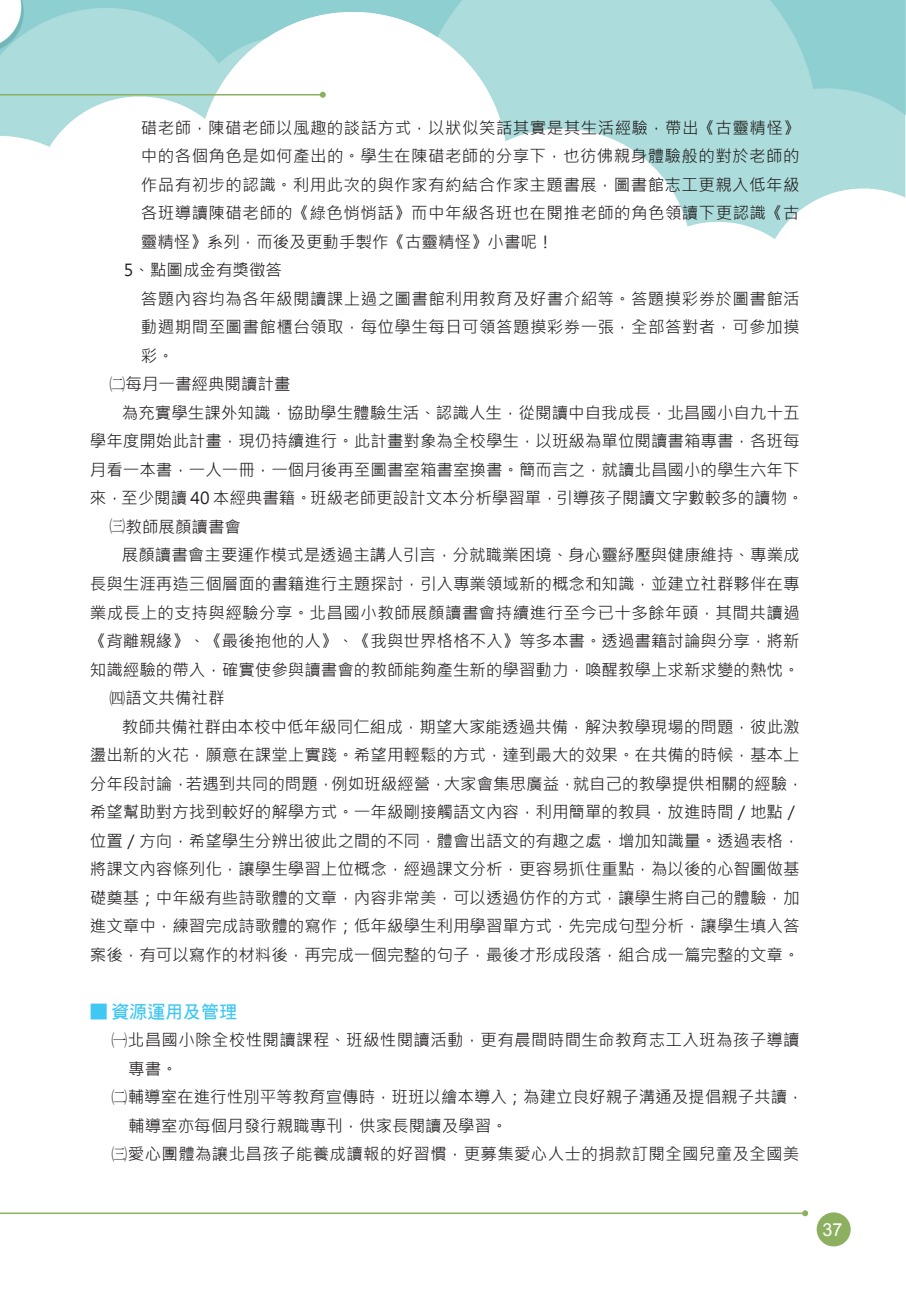
<style>
.page{position:relative;width:906px;height:1289px;background:#fff}
.page>*{position:absolute;margin:0;border:0;box-sizing:border-box;transform-origin:0 0}
.t1{font:18px "DF Hei Bd HK BF";color:#40c7f4}
.t2{font:18px "Arial";color:#fff}
.t3{font:16.5px "Microsoft Jheng Hei";color:#231f20}
.t4{font:16.5px "Microsoft Jheng Hei";letter-spacing:.025em;color:#231f20}
.t5{font:16.5px "Microsoft Jheng Hei";letter-spacing:.02em;color:#231f20}
.s1{font-family:"MS Mincho"}
.s2{font-family:"DF Hei Bd HKP BF"}
</style>
<div class="page">
<img style="left:0;top:0;width:906px;height:239px">
<div style="left:816px;top:1212px;width:34px;height:34px;background:#8cb060;border-radius:50%"></div>
<hr style="left:0;top:94px;width:323px;height:1px;background:#8cb060">
<svg style="left:320px;top:92px;width:6px;height:6px"></svg>
<hr style="left:0;top:1212px;width:805px;height:1px;background:#8cb060">
<svg style="left:802px;top:1210px;width:6px;height:6px"></svg>
<p class="t4" style="left:141px;top:117px;width:660px">碏老師，陳碏老師以風趣的談話方式，以狀似笑話其實是其生活經驗，帶出《古靈精怪》</p>
<p class="t4" style="left:141px;top:146px;width:660px">中的各個角色是如何產出的。學生在陳碏老師的分享下，也彷佛親身體驗般的對於老師的</p>
<p class="t4" style="left:141px;top:174px;width:660px">作品有初步的認識。利用此次的與作家有約結合作家主題書展，圖書館志工更親入低年級</p>
<p class="t4" style="left:141px;top:203px;width:660px">各班導讀陳碏老師的《綠色悄悄話》而中年級各班也在閱推老師的角色領讀下更認識《古</p>
<p class="t3" style="left:141px;top:231px;width:414px">靈精怪》系列，而後及更動手製作《古靈精怪》小書呢！</p>
<p class="t3" style="left:124px;top:260px;width:160px">5、點圖成金有獎徵答</p>
<p class="t4" style="left:141px;top:288px;width:660px">答題內容均為各年級閱讀課上過之圖書館利用教育及好書介紹等。答題摸彩券於圖書館活</p>
<p class="t4" style="left:141px;top:317px;width:660px">動週期間至圖書館櫃台領取，每位學生每日可領答題摸彩券一張，全部答對者，可參加摸</p>
<p class="t3" style="left:141px;top:345px;width:34px">彩。</p>
<p class="t3" style="left:109px;top:374px;width:183px"><span class="s1">㈡</span>每月一書經典閱讀計畫</p>
<p class="t3" style="left:122px;top:402px;width:679px">為充實學生課外知識，協助學生體驗生活、認識人生，從閱讀中自我成長，北昌國小自九十五</p>
<p class="t3" style="left:90px;top:431px;width:711px">學年度開始此計畫，現仍持續進行。此計畫對象為全校學生，以班級為單位閱讀書箱專書，各班每</p>
<p class="t3" style="left:90px;top:459px;width:711px">月看一本書，一人一冊，一個月後再至圖書室箱書室換書。簡而言之，就讀北昌國小的學生六年下</p>
<p class="t3" style="left:90px;top:488px;width:715px">來，至少閱讀 40 本經典書籍。班級老師更設計文本分析學習單，引導孩子閱讀文字數較多的讀物。</p>
<p class="t3" style="left:109px;top:516px;width:134px"><span class="s1">㈢</span>教師展顏讀書會</p>
<p class="t3" style="left:122px;top:545px;width:679px">展顏讀書會主要運作模式是透過主講人引言，分就職業困境、身心靈紓壓與健康維持、專業成</p>
<p class="t3" style="left:90px;top:573px;width:711px">長與生涯再造三個層面的書籍進行主題探討，引入專業領域新的概念和知識，並建立社群夥伴在專</p>
<p class="t4" style="left:90px;top:602px;width:711px">業成長上的支持與經驗分享。北昌國小教師展顏讀書會持續進行至今已十多餘年頭，其間共讀過</p>
<p class="t3" style="left:90px;top:630px;width:711px">《背離親緣》、《最後抱他的人》、《我與世界格格不入》等多本書。透過書籍討論與分享，將新</p>
<p class="t3" style="left:90px;top:659px;width:711px">知識經驗的帶入，確實使參與讀書會的教師能夠產生新的學習動力，喚醒教學上求新求變的熱忱。</p>
<p class="t3" style="left:109px;top:687px;width:117px"><span class="s1">㈣</span>語文共備社群</p>
<p class="t3" style="left:122px;top:716px;width:679px">教師共備社群由本校中低年級同仁組成，期望大家能透過共備，解決教學現場的問題，彼此激</p>
<p class="t3" style="left:90px;top:744px;width:711px">盪出新的火花，願意在課堂上實踐。希望用輕鬆的方式，達到最大的效果。在共備的時候，基本上</p>
<p class="t3" style="left:90px;top:773px;width:715px">分年段討論，若遇到共同的問題，例如班級經營，大家會集思廣益，就自己的教學提供相關的經驗，</p>
<p class="t3" style="left:90px;top:801px;width:711px">希望幫助對方找到較好的解學方式。一年級剛接觸語文內容，利用簡單的教具，放進時間／地點／</p>
<p class="t3" style="left:90px;top:830px;width:711px">位置／方向，希望學生分辨出彼此之間的不同，體會出語文的有趣之處，增加知識量。透過表格，</p>
<p class="t3" style="left:90px;top:858px;width:711px">將課文內容條列化，讓學生學習上位概念，經過課文分析，更容易抓住重點，為以後的心智圖做基</p>
<p class="t3" style="left:90px;top:887px;width:711px">礎奠基；中年級有些詩歌體的文章，內容非常美，可以透過仿作的方式，讓學生將自己的體驗，加</p>
<p class="t3" style="left:90px;top:915px;width:711px">進文章中，練習完成詩歌體的寫作；低年級學生利用學習單方式，先完成句型分析，讓學生填入答</p>
<p class="t3" style="left:90px;top:944px;width:711px">案後，有可以寫作的材料後，再完成一個完整的句子，最後才形成段落，組合成一篇完整的文章。</p>
<p class="t1" style="left:90px;top:1003px;width:149px"><span class="s2">■</span> 資源運用及管理</p>
<p class="t5" style="left:111px;top:1029px;width:690px"><span class="s1">㈠</span>北昌國小除全校性閱讀課程、班級性閱讀活動，更有晨間時間生命教育志工入班為孩子導讀</p>
<p class="t3" style="left:128px;top:1058px;width:51px">專書。</p>
<p class="t3" style="left:111px;top:1086px;width:694px"><span class="s1">㈡</span>輔導室在進行性別平等教育宣傳時，班班以繪本導入；為建立良好親子溝通及提倡親子共讀，</p>
<p class="t3" style="left:128px;top:1115px;width:381px">輔導室亦每個月發行親職專刊，供家長閱讀及學習。</p>
<p class="t5" style="left:111px;top:1143px;width:690px"><span class="s1">㈢</span>愛心團體為讓北昌孩子能養成讀報的好習慣，更募集愛心人士的捐款訂閱全國兒童及全國美</p>
<p class="t2" style="left:822px;top:1217px;width:22px">37</p>
</div>
